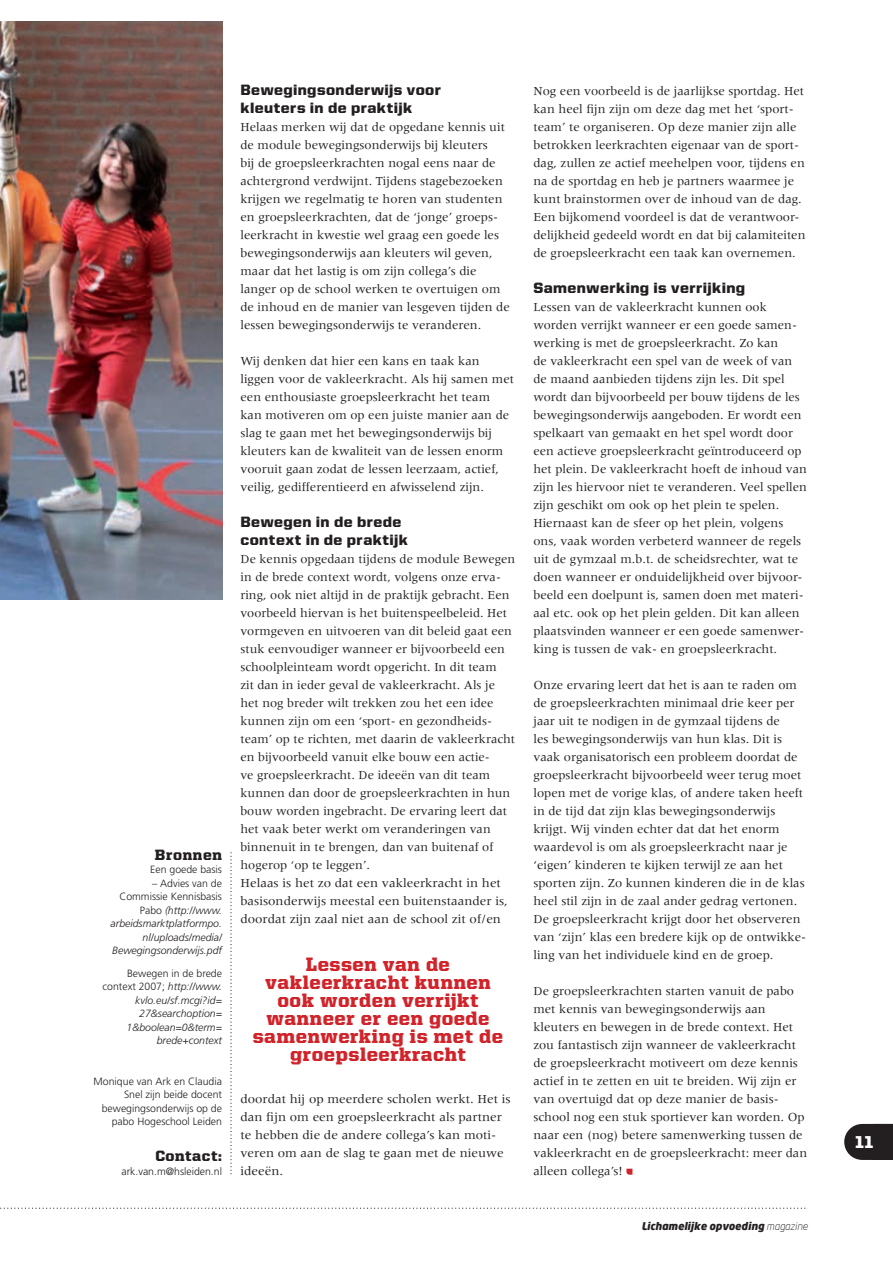
<style>
.page{position:relative;width:893px;height:1263px;background:#fff}
.page>*{position:absolute;margin:0;border:0;box-sizing:border-box;transform-origin:0 0}
.t1{font:900 19.5px/18px "United Serif Reg";letter-spacing:.03em;color:#d1232a;text-align:center}
.t2{font:900 17.25px "United Sans Reg";color:#fff}
.t3{font:900 15px/18px "United Sans Reg";letter-spacing:.025em;color:#231f20}
.t4{font:900 15px "United Serif Reg";letter-spacing:.04em;color:#231f20}
.t5{font:12.75px/18px "Meridien LT Std";color:#231f20}
.t6{font:12.75px/18px "Meridien LT Std";color:#231f20;scale:1.04 1}
.t7{font:italic 300 10.5px/13.5px "Frutiger LT Std";color:#231f20;text-align:right}
.t8{font:300 10.5px/13.5px "Frutiger LT Std";color:#231f20;text-align:right}
.t9{font:italic 900 10.5px "Neo Sans";color:#231f20}
.s1{font-style:normal}
.s2{font-weight:300}
</style>
<div class="page">
<svg style="left:230px;top:852px;width:2px;height:323px"></svg>
<svg style="left:626px;top:1169px;width:6px;height:6px"></svg>
<img style="left:0;top:21px;width:222px;height:579px">
<svg style="left:844px;top:1124px;width:49px;height:36px;background:#353132"></svg>
<svg style="left:0;top:1207px;width:808px;height:2px"></svg>
<p class="t4" style="left:155px;top:846px;width:69px">Bronnen</p>
<p class="t8" style="left:150px;top:863px;width:73px">Een goede basis</p>
<p class="t7" style="left:111px;top:876px;width:113px"><span class="s1">– Advies van de<br>Commissie Kennisbasis<br>Pabo</span> (http://www. arbeidsmarktplatformpo. nl/uploads/media/<br>Bewegingsonderwijs.pdf</p>
<p class="t7" style="left:103px;top:966px;width:121px"><span class="s1">Bewegen in de brede context 2007;</span> http://www. kvlo.eu/sf.mcgi?id=<br>27&amp;searchoption=<br>1&amp;boolean=0&amp;term= brede+context</p>
<p class="t8" style="left:94px;top:1074px;width:130px">Monique van Ark en Claudia<br>Snel zijn beide docent bewegingsonderwijs op de pabo Hogeschool Leiden</p>
<p class="t4" style="left:155px;top:1148px;width:68px">Contact:</p>
<p class="t8" style="left:121px;top:1164px;width:102px">ark.van.m@hsleiden.nl</p>
<p class="t3" style="left:240px;top:80px;width:202px">Bewegingsonderwijs voor kleuters in de praktijk</p>
<p class="t5" style="left:240px;top:117px;width:271px">Helaas merken wij dat de opgedane kennis uit de module bewegingsonderwijs bij kleuters<br>bij de groepsleerkrachten nogal eens naar de achtergrond verdwijnt. Tijdens stagebezoeken krijgen we regelmatig te horen van studenten en groepsleerkrachten, dat de ‘jonge’ groeps&shy;leerkracht in kwestie wel graag een goede les bewegingsonderwijs aan kleuters wil geven, maar dat het lastig is om zijn collega’s die langer op de school werken te overtuigen om de inhoud en de manier van lesgeven tijden de lessen bewegingsonderwijs te veranderen.</p>
<p class="t5" style="left:240px;top:351px;width:275px">Wij denken dat hier een kans en taak kan liggen voor de vakleerkracht. Als hij samen met een enthousiaste groepsleerkracht het team kan motiveren om op een juiste manier aan de slag te gaan met het bewegingsonderwijs bij kleuters kan de kwaliteit van de lessen enorm vooruit gaan zodat de lessen leerzaam, actief, veilig, gedifferentieerd en afwisselend zijn.</p>
<p class="t3" style="left:240px;top:512px;width:169px">Bewegen in de brede context in de praktijk</p>
<p class="t5" style="left:240px;top:549px;width:276px">De kennis opgedaan tijdens de module Bewegen in de brede context wordt, volgens onze erva&shy;ring, ook niet altijd in de praktijk gebracht. Een voorbeeld hiervan is het buitenspeelbeleid. Het vormgeven en uitvoeren van dit beleid gaat een stuk eenvoudiger wanneer er bijvoorbeeld een schoolpleinteam wordt opgericht. In dit team<br>zit dan in ieder geval de vakleerkracht. Als je het nog breder wilt trekken zou het een idee kunnen zijn om een ‘sport- en gezondheids&shy;team’ op te richten, met daarin de vakleerkracht en bijvoorbeeld vanuit elke bouw een actie-<br>ve groepsleerkracht. De ideeën van dit team kunnen dan door de groepsleerkrachten in hun bouw worden ingebracht. De ervaring leert dat het vaak beter werkt om veranderingen van binnenuit in te brengen, dan van buitenaf of hogerop ‘op te leggen’.<br>Helaas is het zo dat een vakleerkracht in het basisonderwijs meestal een buitenstaander is, doordat zijn zaal niet aan de school zit of/en</p>
<h1 class="t1" style="left:253px;top:954px;width:252px">Lessen van de vakleerkracht kunnen ook worden verrijkt wanneer er een goede samenwerking is met de groepsleerkracht</h1>
<p class="t6" style="left:240px;top:1089px;width:261px">doordat hij op meerdere scholen werkt. Het is dan fijn om een groepsleerkracht als partner te hebben die de andere collega’s kan moti&shy;veren om aan de slag te gaan met de nieuwe ideeën.</p>
<p class="t5" style="left:533px;top:81px;width:274px">Nog een voorbeeld is de jaarlijkse sportdag. Het kan heel fijn zijn om deze dag met het ‘sport&shy;team’ te organiseren. Op deze manier zijn alle betrokken leerkrachten eigenaar van de sport&shy;dag, zullen ze actief meehelpen voor, tijdens en na de sportdag en heb je partners waarmee je kunt brainstormen over de inhoud van de dag.<br>Een bijkomend voordeel is dat de verantwoor&shy;delijkheid gedeeld wordt en dat bij calamiteiten de groepsleerkracht een taak kan overnemen.</p>
<p class="t3" style="left:533px;top:278px;width:213px">Samenwerking is verrijking</p>
<p class="t5" style="left:533px;top:297px;width:275px">Lessen van de vakleerkracht kunnen ook worden verrijkt wanneer er een goede samen&shy;werking is met de groepsleerkracht. Zo kan<br>de vakleerkracht een spel van de week of van de maand aanbieden tijdens zijn les. Dit spel wordt dan bijvoorbeeld per bouw tijdens de les bewegingsonderwijs aangeboden. Er wordt een spelkaart van gemaakt en het spel wordt door een actieve groepsleerkracht geïntroduceerd op het plein. De vakleerkracht hoeft de inhoud van zijn les hiervoor niet te veranderen. Veel spellen zijn geschikt om ook op het plein te spelen.<br>Hiernaast kan de sfeer op het plein, volgens ons, vaak worden verbeterd wanneer de regels uit de gymzaal m.b.t. de scheidsrechter, wat te doen wanneer er onduidelijkheid over bijvoor&shy;beeld een doelpunt is, samen doen met materi&shy;aal etc. ook op het plein gelden. Dit kan alleen plaatsvinden wanneer er een goede samenwer&shy;king is tussen de vak- en groepsleerkracht.</p>
<p class="t5" style="left:533px;top:675px;width:274px">Onze ervaring leert dat het is aan te raden om de groepsleerkrachten minimaal drie keer per jaar uit te nodigen in de gymzaal tijdens de<br>les bewegingsonderwijs van hun klas. Dit is vaak organisatorisch een probleem doordat de groepsleerkracht bijvoorbeeld weer terug moet lopen met de vorige klas, of andere taken heeft in de tijd dat zijn klas bewegingsonderwijs krijgt. Wij vinden echter dat dat het enorm waardevol is om als groepsleerkracht naar je ‘eigen’ kinderen te kijken terwijl ze aan het sporten zijn. Zo kunnen kinderen die in de klas heel stil zijn in de zaal ander gedrag vertonen.<br>De groepsleerkracht krijgt door het observeren van ‘zijn’ klas een bredere kijk op de ontwikke&shy;ling van het individuele kind en de groep.</p>
<p class="t5" style="left:533px;top:981px;width:275px">De groepsleerkrachten starten vanuit de pabo met kennis van bewegingsonderwijs aan kleuters en bewegen in de brede context. Het zou fantastisch zijn wanneer de vakleerkracht de groepsleerkracht motiveert om deze kennis actief in te zetten en uit te breiden. Wij zijn er van overtuigd dat op deze manier de basis&shy;school nog een stuk sportiever kan worden. Op naar een (nog) betere samenwerking tussen de vakleerkracht en de groepsleerkracht: meer dan alleen collega’s!</p>
<p class="t9" style="left:641px;top:1219px;width:168px">Lichamelijke opvoeding <span class="s2">magazine</span></p>
<h2 class="t2" style="left:855px;top:1133px;width:20px">11</h2>
</div>
